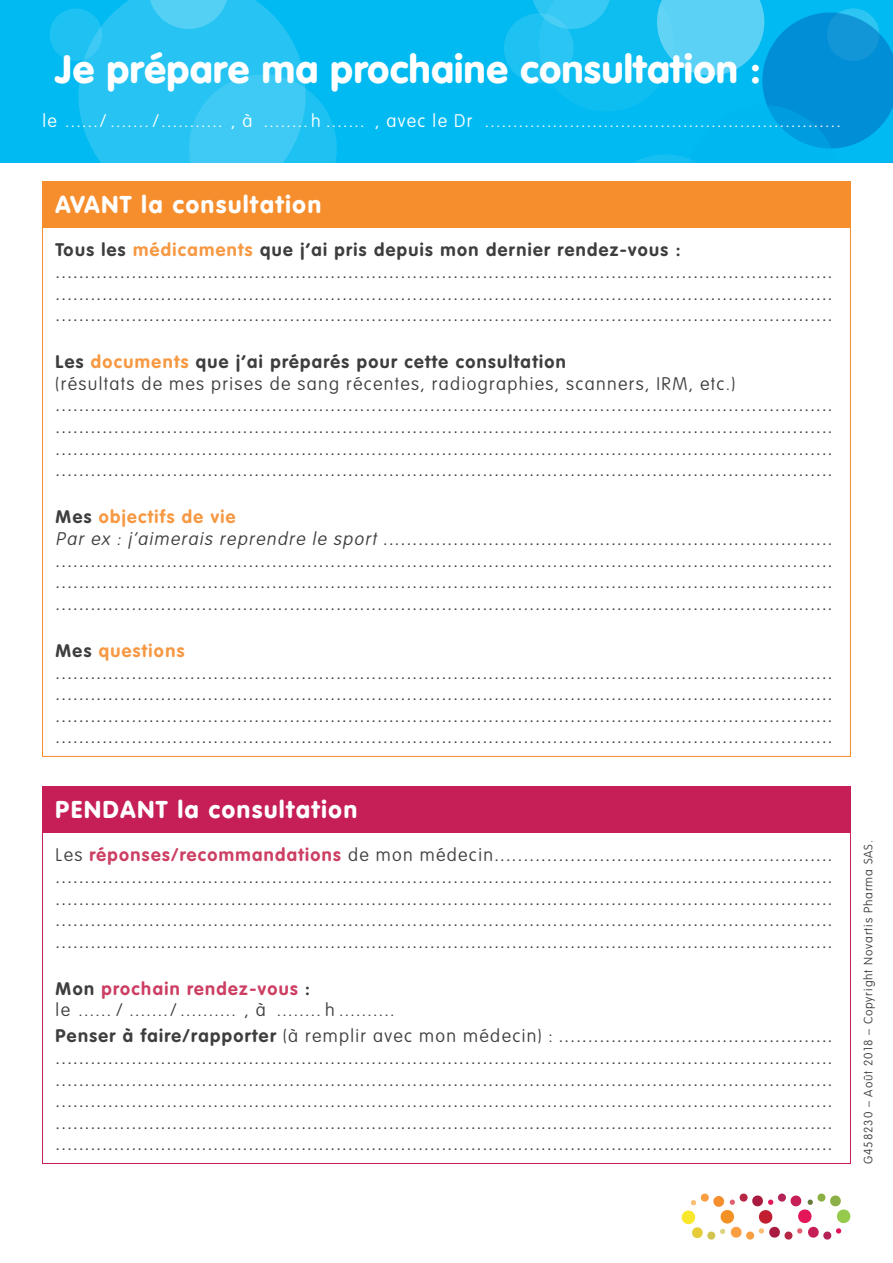
<style>
.page{position:relative;width:893px;height:1263px;background:#fff}
.page>*{position:absolute;margin:0;border:0;box-sizing:border-box;transform-origin:0 0}
.t1{font:900 39px "VAG Rounded Std";letter-spacing:.02em;color:#fff}
.t2{font:900 24px "VAG Rounded Std";letter-spacing:.075em;color:#fff}
.t3{font:300 18px/21.6px "VAG Rounded Std";color:#3e3e3f}
.t4{font:100 18px/21.6px "VAG Rounded Std";letter-spacing:.075em;color:#3e3e3f}
.t5{font:100 18px "VAG Rounded Std";letter-spacing:.075em;color:#fff}
.t6{font:100 12px "VAG Rounded Std";letter-spacing:.075em;color:#3e3e3f}
.s1{font-weight:700}
.s2{font-weight:700;color:#f79842}
.s3{font-weight:100;font-style:italic}
.s4{font-weight:100}
.s5{font-weight:700;color:#cc3f63}
</style>
<div class="page">
<div style="left:42px;top:181px;width:809px;height:47px;background:#f68e2e"></div>
<div style="left:42px;top:786px;width:809px;height:46px;background:#c61f58"></div>
<svg style="left:681px;top:1193px;width:170px;height:47px"></svg>
<div style="left:0;top:0;width:893px;height:162px;background:#00baf1"></div>
<svg style="left:49px;top:0;width:288px;height:162px"></svg>
<svg style="left:504px;top:0;width:389px;height:162px"></svg>
<h1 class="t1" style="left:55px;top:46px;width:707px">Je prépare ma prochaine consultation :</h1>
<p class="t5" style="left:43px;top:110px;width:800px">le ....../ ......./........... , à ........ h ....... , avec le Dr ...............................................................</p>
<h2 class="t2" style="left:56px;top:190px;width:267px">AVANT la consultation</h2>
<p class="t3" style="left:56px;top:240px;width:778px"><span class="s1">Tous les</span> <span class="s2">médicaments</span> <span class="s1">que j’ai pris depuis mon dernier rendez-vous : </span>..................................................................................................................................... ..................................................................................................................................... .....................................................................................................................................</p>
<p class="t4" style="left:56px;top:352px;width:681px"><span class="s1">Les</span> <span class="s2">documents</span> <span class="s1">que j’ai préparés pour cette consultation<br></span>(résultats de mes prises de sang récentes, radiographies, scanners, IRM, etc.)</p>
<p class="t3" style="left:56px;top:395px;width:778px;text-align:justify">..................................................................................................................................... ..................................................................................................................................... ..................................................................................................................................... .....................................................................................................................................</p>
<p class="t3" style="left:56px;top:507px;width:778px"><span class="s1">Mes</span> <span class="s2">objectifs de vie<br></span><span class="s3">Par ex : j’aimerais reprendre le sport</span>............................................................................. ..................................................................................................................................... ..................................................................................................................................... .....................................................................................................................................</p>
<p class="t3" style="left:56px;top:640px;width:778px"><span class="s1">Mes</span> <span class="s2">questions </span>..................................................................................................................................... ..................................................................................................................................... ..................................................................................................................................... .....................................................................................................................................</p>
<h2 class="t2" style="left:56px;top:795px;width:303px">PENDANT la consultation</h2>
<p class="t3" style="left:56px;top:845px;width:778px;text-align:justify"><span class="s4">Les</span> <span class="s5">réponses/recommandations</span> <span class="s4">de mon médecin</span>.......................................................... ..................................................................................................................................... ..................................................................................................................................... ..................................................................................................................................... .....................................................................................................................................</p>
<p class="t4" style="left:56px;top:978px;width:340px"><span class="s1">Mon</span> <span class="s5">prochain rendez-vous</span> <span class="s1">:<br></span>le ...... / ......./.......... , à ........ h ..........</p>
<p class="t3" style="left:56px;top:1026px;width:778px;text-align:justify"><span class="s1">Penser à faire/rapporter</span> <span class="s4">(à remplir avec mon médecin) :</span> ............................................... ..................................................................................................................................... ..................................................................................................................................... ..................................................................................................................................... ..................................................................................................................................... .....................................................................................................................................</p>
<p class="t6" style="left:861px;top:1164px;width:325px;rotate:-90deg">G458230 – Août 2018 – Copyright Novartis Pharma SAS.</p>
</div>
